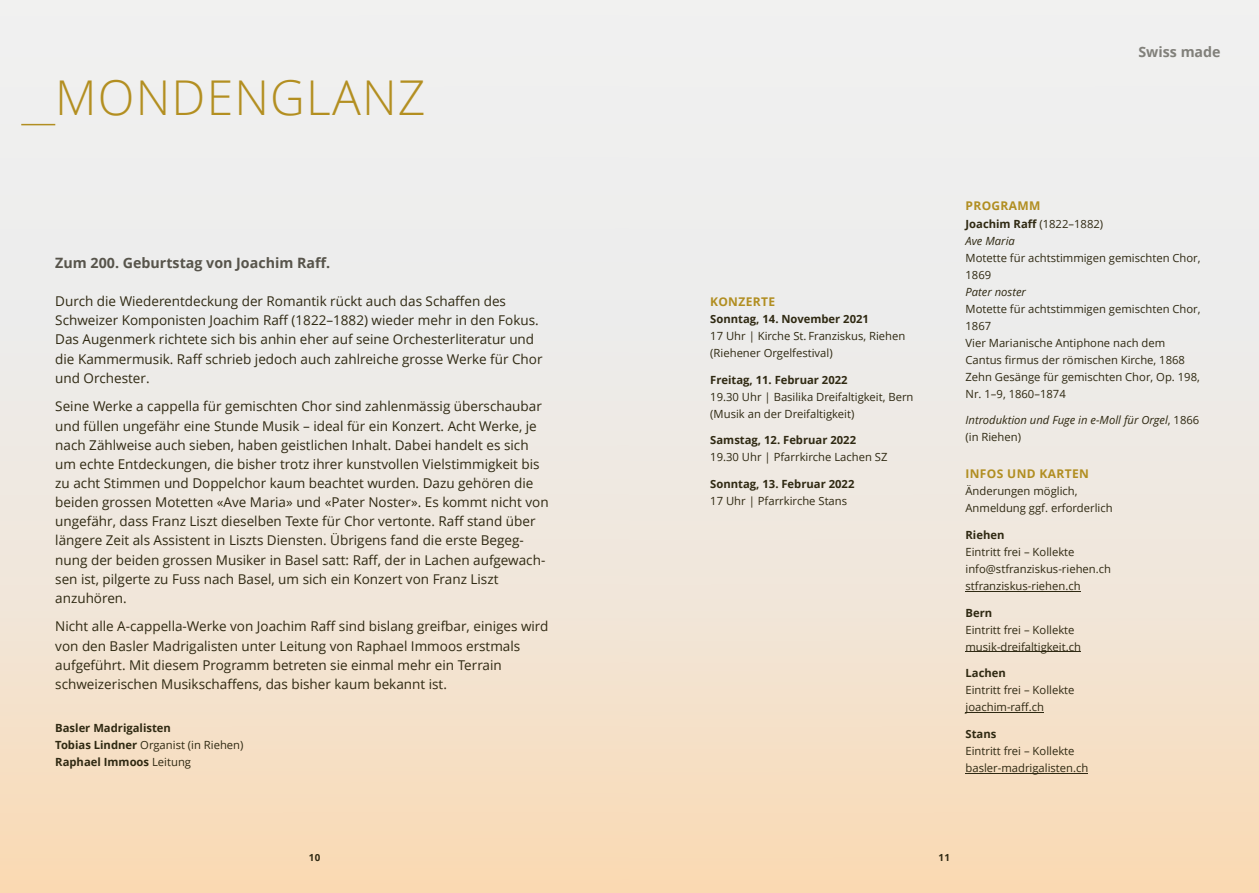
<style>
.page{position:relative;width:1259px;height:893px;background:#fff}
.page>*{position:absolute;margin:0;border:0;box-sizing:border-box;transform-origin:0 0}
.t1{font:300 48px "Open Sans";letter-spacing:.025em;color:#b38f21}
.t2{font:700 14.25px "Open Sans";color:#57544b}
.t3{font:700 14.25px "Open Sans";color:#81807a}
.t4{font:13.5px/19.2px "Open Sans";color:#2f2912}
.t5{font:700 12px "Open Sans";letter-spacing:.03em;color:#b18e21}
.t6{font:11.25px/17px "Open Sans";color:#2f2912}
.t7{font:700 11.25px/17px "Open Sans";color:#2f2912}
.t8{font:italic 11.25px/17px "Open Sans";color:#2f2912}
.t9{font:700 9.75px "Open Sans";color:#2f2912}
.s1{font-weight:400}
.s2{font-weight:400;font-style:italic}
.s3{font-style:normal}
</style>
<div class="page">
<div style="left:0;top:0;width:629px;height:893px;background:linear-gradient(to bottom,#ecf3fc,#f6ddbf)"></div>
<div style="left:629px;top:0;width:630px;height:893px;background:linear-gradient(to bottom,#ecf3fc,#f6ddbf)"></div>
<hr style="left:21px;top:124px;width:34px;height:1px;background:#b18e21">
<hr style="left:965px;top:591px;width:115px;height:1px;background:#2f2912">
<hr style="left:965px;top:651px;width:116px;height:1px;background:#2f2912">
<hr style="left:965px;top:712px;width:79px;height:1px;background:#2f2912">
<hr style="left:965px;top:773px;width:123px;height:1px;background:#2f2912">
<h1 class="t1" style="left:55px;top:78px;width:372px">MONDENGLANZ</h1>
<p class="t3" style="left:1138px;top:47px;width:84px">Swiss made</p>
<p class="t2" style="left:55px;top:257px;width:276px">Zum 200. Geburtstag von Joachim Raff.</p>
<p class="t4" style="left:55px;top:293px;width:489px">Durch die Wiederentdeckung der Romantik rückt auch das Schaffen des Schweizer Komponisten Joachim Raff (1822–1882) wieder mehr in den Fokus.<br>Das Augenmerk richtete sich bis anhin eher auf seine Orchesterliteratur und die Kammermusik. Raff schrieb jedoch auch zahlreiche grosse Werke für Chor und Orchester.</p>
<p class="t4" style="left:55px;top:398px;width:495px">Seine Werke a cappella für gemischten Chor sind zahlenmässig überschaubar und füllen ungefähr eine Stunde Musik – ideal für ein Konzert. Acht Werke, je nach Zählweise auch sieben, haben geistlichen Inhalt. Dabei handelt es sich um echte Entdeckungen, die bisher trotz ihrer kunstvollen Vielstimmigkeit bis zu acht Stimmen und Doppelchor kaum beachtet wurden. Dazu gehören die beiden grossen Motetten «Ave Maria» und «Pater Noster». Es kommt nicht von ungefähr, dass Franz Liszt dieselben Texte für Chor vertonte. Raff stand über längere Zeit als Assistent in Liszts Diensten. Übrigens fand die erste Begeg&shy;nung der beiden grossen Musiker in Basel satt: Raff, der in Lachen aufgewach&shy;sen ist, pilgerte zu Fuss nach Basel, um sich ein Konzert von Franz Liszt anzuhören.</p>
<p class="t4" style="left:55px;top:618px;width:495px">Nicht alle A-cappella-Werke von Joachim Raff sind bislang greifbar, einiges wird von den Basler Madrigalisten unter Leitung von Raphael Immoos erstmals aufgeführt. Mit diesem Programm betreten sie einmal mehr ein Terrain schweizerischen Musikschaffens, das bisher kaum bekannt ist.</p>
<p class="t7" style="left:55px;top:721px;width:190px">Basler Madrigalisten<br>Tobias Lindner <span class="s1">Organist (in Riehen)<br></span>Raphael Immoos <span class="s1">Leitung</span></p>
<p class="t5" style="left:710px;top:297px;width:66px">KONZERTE</p>
<p class="t7" style="left:710px;top:312px;width:160px">Sonntag, 14. November 2021</p>
<p class="t6" style="left:710px;top:329px;width:197px">17 Uhr | Kirche St. Franziskus, Riehen (Riehener Orgelfestival)</p>
<p class="t7" style="left:710px;top:372px;width:139px">Freitag, 11. Februar 2022</p>
<p class="t6" style="left:710px;top:389px;width:205px">19.30 Uhr | Basilika Dreifaltigkeit, Bern (Musik an der Dreifaltigkeit)</p>
<p class="t7" style="left:710px;top:433px;width:147px">Samstag, 12. Februar 2022</p>
<p class="t6" style="left:710px;top:450px;width:179px">19.30 Uhr | Pfarrkirche Lachen SZ</p>
<p class="t7" style="left:710px;top:477px;width:146px">Sonntag, 13. Februar 2022</p>
<p class="t6" style="left:710px;top:494px;width:138px">17 Uhr | Pfarrkirche Stans</p>
<p class="t5" style="left:965px;top:201px;width:77px">PROGRAMM</p>
<p class="t7" style="left:965px;top:216px;width:139px">Joachim Raff <span class="s1">(1822–1882)<br></span><span class="s2">Ave Maria</span></p>
<p class="t6" style="left:965px;top:250px;width:237px">Motette für achtstimmigen gemischten Chor,<br>1869</p>
<p class="t8" style="left:965px;top:284px;width:62px">Pater noster</p>
<p class="t6" style="left:965px;top:301px;width:237px">Motette für achtstimmigen gemischten Chor,<br>1867<br>Vier Marianische Antiphone nach dem<br>Cantus firmus der römischen Kirche, 1868<br>Zehn Gesänge für gemischten Chor, Op. 198,<br>Nr. 1–9, 1860–1874</p>
<p class="t8" style="left:965px;top:413px;width:235px">Introduktion und Fuge in e-Moll für Orgel<span class="s3">, 1866 (in Riehen)</span></p>
<p class="t5" style="left:965px;top:469px;width:125px">INFOS UND KARTEN</p>
<p class="t6" style="left:965px;top:484px;width:149px">Änderungen möglich,<br>Anmeldung ggf. erforderlich</p>
<p class="t7" style="left:965px;top:528px;width:40px">Riehen</p>
<p class="t6" style="left:965px;top:545px;width:147px">Eintritt frei – Kollekte info@stfranziskus-riehen.ch stfranziskus-riehen.ch</p>
<p class="t7" style="left:965px;top:605px;width:28px">Bern</p>
<p class="t6" style="left:965px;top:622px;width:117px">Eintritt frei – Kollekte musik-dreifaltigkeit.ch</p>
<p class="t7" style="left:965px;top:666px;width:42px">Lachen</p>
<p class="t6" style="left:965px;top:683px;width:110px">Eintritt frei – Kollekte joachim-raff.ch</p>
<p class="t7" style="left:965px;top:726px;width:32px">Stans</p>
<p class="t6" style="left:965px;top:743px;width:124px">Eintritt frei – Kollekte basler-madrigalisten.ch</p>
<p class="t9" style="left:309px;top:854px;width:13px">10</p>
<p class="t9" style="left:938px;top:854px;width:13px">11</p>
</div>
